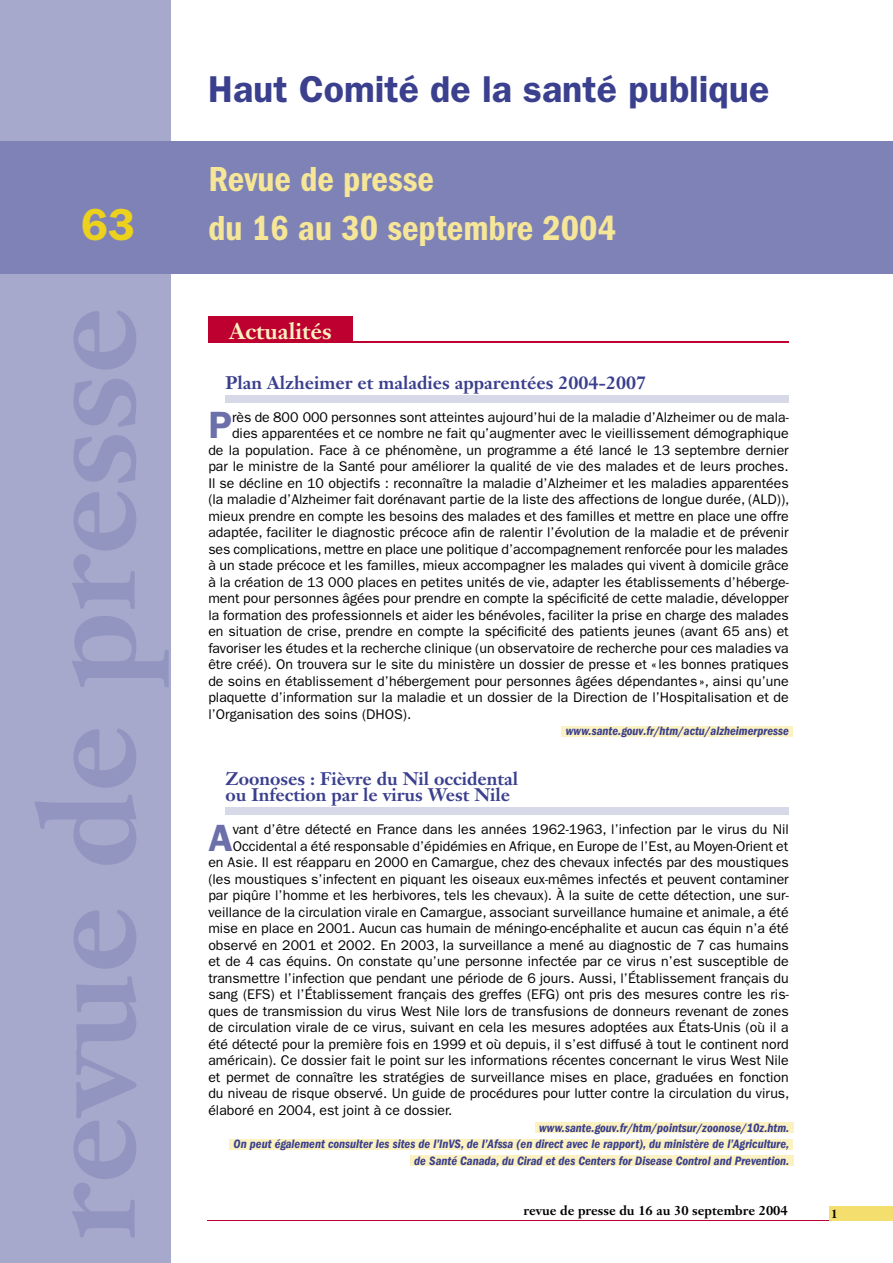
<style>
.page{position:relative;width:893px;height:1263px;background:#fff}
.page>*{position:absolute;margin:0;border:0;box-sizing:border-box;transform-origin:0 0}
.t1{font:600 45px "ITC Franklin Gothic Std";color:#ecd21c}
.t2{font:600 38.1px "ITC Franklin Gothic Std";color:#6b6faa}
.t3{font:600 37.5px "ITC Franklin Gothic Std";color:#3a3f8e}
.t4{font:36px "ITC Franklin Gothic Std Dm Cd";color:#f6e697}
.t5{font:700 22.5px "Janson Text";color:#fbf1c1}
.t6{font:700 18px/16.5px "Janson Text";color:#3a3f8e}
.t7{font:14.1px "ITC Franklin Gothic Std";color:#000}
.t8{font:700 13.05px "Janson Text";color:#000}
.t9{font:12.6px/16.5px "ITC Franklin Gothic Std Dm Cd It";color:#3a3f8e;text-align:right}
.t10{font:700 12px "Janson Text";color:#000}
</style>
<div class="page">
<div style="left:0;top:0;width:170px;height:1263px;background:#a6a9cc"></div>
<div style="left:0;top:141px;width:893px;height:132px;background:#7f82b6"></div>
<hr style="left:208px;top:1220px;width:685px;height:1px;background:#be0030">
<div style="left:829px;top:1207px;width:64px;height:14px;background:#f3de6e"></div>
<div style="left:208px;top:317px;width:145px;height:24px;background:#be0030"></div>
<hr style="left:208px;top:341px;width:581px;height:1px;background:#be0030">
<div style="left:225px;top:395px;width:564px;height:7px;background:#d8d9e8"></div>
<div style="left:562px;top:726px;width:231px;height:11px;background:#fbf1c1"></div>
<div style="left:225px;top:807px;width:564px;height:8px;background:#d8d9e8"></div>
<div style="left:535px;top:1122px;width:258px;height:11px;background:#fbf1c1"></div>
<div style="left:229px;top:1139px;width:564px;height:10px;background:#fbf1c1"></div>
<div style="left:410px;top:1155px;width:383px;height:11px;background:#fbf1c1"></div>
<h3 class="t3" style="left:208px;top:67px;width:562px">Haut Comité de la santé publique</h3>
<h3 class="t4" style="left:208px;top:158px;width:227px">Revue de presse</h3>
<h1 class="t1" style="left:81px;top:198px;width:56px">63</h1>
<h3 class="t4" style="left:208px;top:208px;width:409px">du 16 au 30 septembre 2004</h3>
<h3 class="t5" style="left:230px;top:317px;width:104px">Actualités</h3>
<p class="t6" style="left:225px;top:374px;width:422px">Plan Alzheimer et maladies apparentées 2004-2007</p>
<h2 class="t2" style="left:208px;top:403px;width:25px">P</h2>
<p class="t7" style="left:232px;top:409px;width:558px">rès de 800 000 personnes sont atteintes aujourd’hui de la maladie d’Alzheimer ou de mala-</p>
<p class="t7" style="left:232px;top:425px;width:558px">dies apparentées et ce nombre ne fait qu’augmenter avec le vieillissement démographique</p>
<p class="t7" style="left:208px;top:442px;width:582px">de la population. Face à ce phénomène, un programme a été lancé le 13 septembre dernier</p>
<p class="t7" style="left:208px;top:458px;width:582px">par le ministre de la Santé pour améliorer la qualité de vie des malades et de leurs proches.</p>
<p class="t7" style="left:208px;top:475px;width:582px">Il se décline en 10 objectifs : reconnaître la maladie d’Alzheimer et les maladies apparentées</p>
<p class="t7" style="left:208px;top:491px;width:583px">(la maladie d’Alzheimer fait dorénavant partie de la liste des affections de longue durée, (ALD)),</p>
<p class="t7" style="left:208px;top:508px;width:582px">mieux prendre en compte les besoins des malades et des familles et mettre en place une offre</p>
<p class="t7" style="left:208px;top:524px;width:582px">adaptée, faciliter le diagnostic précoce afin de ralentir l’évolution de la maladie et de prévenir</p>
<p class="t7" style="left:208px;top:541px;width:581px">ses complications, mettre en place une politique d’accompagnement renforcée pour les malades</p>
<p class="t7" style="left:208px;top:557px;width:582px">à un stade précoce et les familles, mieux accompagner les malades qui vivent à domicile grâce</p>
<p class="t7" style="left:208px;top:574px;width:582px">à la création de 13 000 places en petites unités de vie, adapter les établissements d’héberge-</p>
<p class="t7" style="left:208px;top:590px;width:582px">ment pour personnes âgées pour prendre en compte la spécificité de cette maladie, développer</p>
<p class="t7" style="left:208px;top:607px;width:582px">la formation des professionnels et aider les bénévoles, faciliter la prise en charge des malades</p>
<p class="t7" style="left:208px;top:623px;width:582px">en situation de crise, prendre en compte la spécificité des patients jeunes (avant 65 ans) et</p>
<p class="t7" style="left:208px;top:640px;width:582px">favoriser les études et la recherche clinique (un observatoire de recherche pour ces maladies va</p>
<p class="t7" style="left:208px;top:656px;width:582px">être créé). On trouvera sur le site du ministère un dossier de presse et « les bonnes pratiques</p>
<p class="t7" style="left:208px;top:673px;width:582px">de soins en établissement d’hébergement pour personnes âgées dépendantes », ainsi qu’une</p>
<p class="t7" style="left:208px;top:689px;width:582px">plaquette d’information sur la maladie et un dossier de la Direction de l’Hospitalisation et de</p>
<p class="t7" style="left:208px;top:706px;width:205px">l’Organisation des soins (DHOS).</p>
<p class="t9" style="left:566px;top:723px;width:224px">www.sante.gouv.fr/htm/actu/alzheimerpresse</p>
<p class="t6" style="left:225px;top:770px;width:294px">Zoonoses : Fièvre du Nil occidental ou Infection par le virus West Nile</p>
<h2 class="t2" style="left:208px;top:815px;width:26px">A</h2>
<p class="t7" style="left:233px;top:821px;width:557px">vant d’être détecté en France dans les années 1962-1963, l’infection par le virus du Nil</p>
<p class="t7" style="left:233px;top:838px;width:557px">Occidental a été responsable d’épidémies en Afrique, en Europe de l’Est, au Moyen-Orient et</p>
<p class="t7" style="left:208px;top:854px;width:582px">en Asie. Il est réapparu en 2000 en Camargue, chez des chevaux infectés par des moustiques</p>
<p class="t7" style="left:208px;top:871px;width:582px">(les moustiques s’infectent en piquant les oiseaux eux-mêmes infectés et peuvent contaminer</p>
<p class="t7" style="left:208px;top:887px;width:582px">par piqûre l’homme et les herbivores, tels les chevaux). À la suite de cette détection, une sur-</p>
<p class="t7" style="left:208px;top:904px;width:582px">veillance de la circulation virale en Camargue, associant surveillance humaine et animale, a été</p>
<p class="t7" style="left:208px;top:920px;width:582px">mise en place en 2001. Aucun cas humain de méningo-encéphalite et aucun cas équin n’a été</p>
<p class="t7" style="left:208px;top:937px;width:582px">observé en 2001 et 2002. En 2003, la surveillance a mené au diagnostic de 7 cas humains</p>
<p class="t7" style="left:208px;top:953px;width:582px">et de 4 cas équins. On constate qu’une personne infectée par ce virus n’est susceptible de</p>
<p class="t7" style="left:208px;top:970px;width:582px">transmettre l’infection que pendant une période de 6 jours. Aussi, l’Établissement français du</p>
<p class="t7" style="left:208px;top:986px;width:582px">sang (EFS) et l’Établissement français des greffes (EFG) ont pris des mesures contre les ris-</p>
<p class="t7" style="left:208px;top:1003px;width:582px">ques de transmission du virus West Nile lors de transfusions de donneurs revenant de zones</p>
<p class="t7" style="left:208px;top:1019px;width:582px">de circulation virale de ce virus, suivant en cela les mesures adoptées aux États-Unis (où il a</p>
<p class="t7" style="left:208px;top:1036px;width:582px">été détecté pour la première fois en 1999 et où depuis, il s’est diffusé à tout le continent nord</p>
<p class="t7" style="left:208px;top:1052px;width:582px">américain). Ce dossier fait le point sur les informations récentes concernant le virus West Nile</p>
<p class="t7" style="left:208px;top:1069px;width:582px">et permet de connaître les stratégies de surveillance mises en place, graduées en fonction</p>
<p class="t7" style="left:208px;top:1085px;width:583px">du niveau de risque observé. Un guide de procédures pour lutter contre la circulation du virus,</p>
<p class="t7" style="left:208px;top:1102px;width:246px">élaboré en 2004, est joint à ce dossier.</p>
<p class="t9" style="left:234px;top:1119px;width:557px">www.sante.gouv.fr/htm/pointsur/zoonose/10z.htm.<br>On peut également consulter les sites de l’InVS, de l’Afssa (en direct avec le rapport), du ministère de l’Agriculture, de Santé Canada, du Cirad et des Centers for Disease Control and Prevention.</p>
<p class="t8" style="left:523px;top:1202px;width:266px">revue de presse du 16 au 30 septembre 2004</p>
<p class="t10" style="left:831px;top:1206px;width:8px">1</p>
</div>
